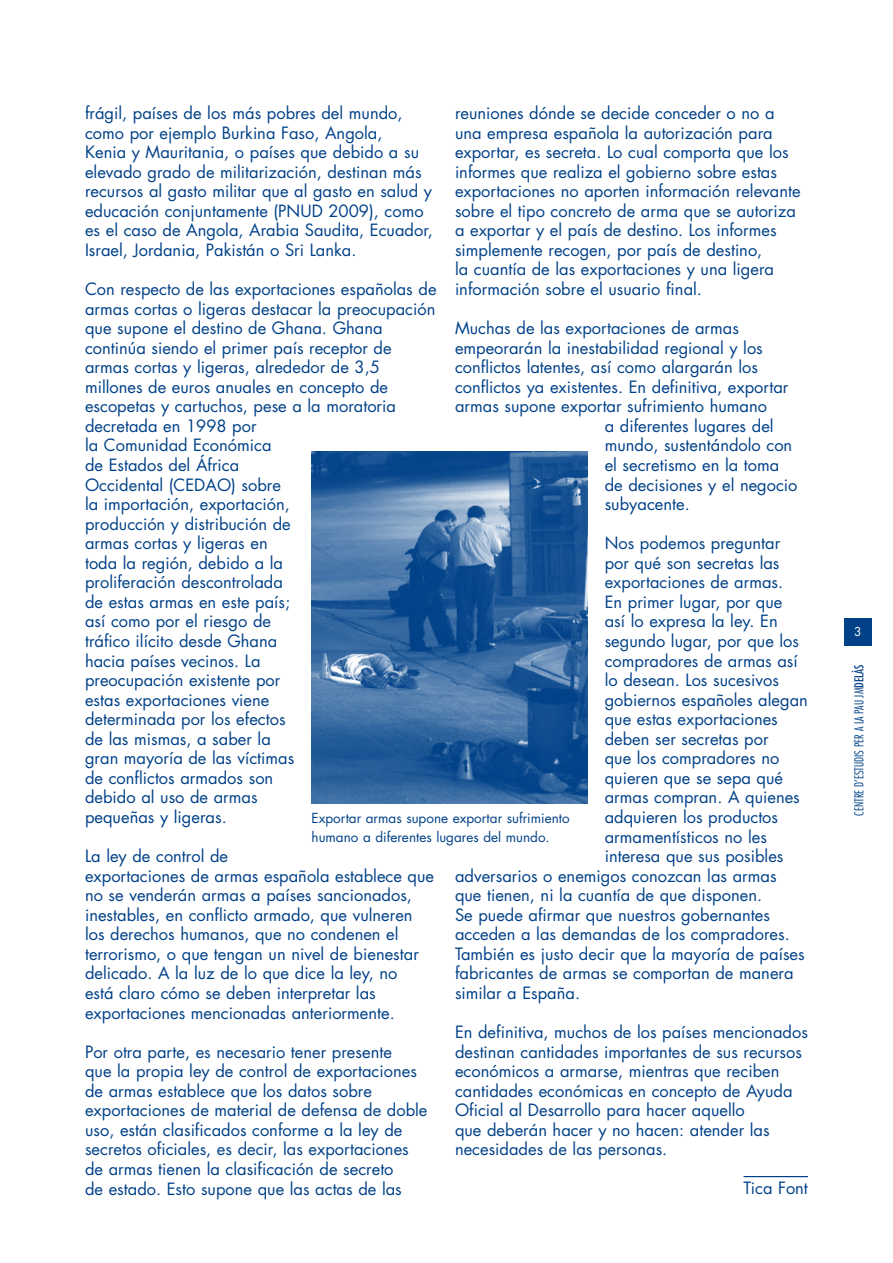
<style>
.page{position:relative;width:893px;height:1263px;background:#fff}
.page>*{position:absolute;margin:0;border:0;box-sizing:border-box;transform-origin:0 0}
.t1{font:16.5px/19.5px "Futura";color:#004188}
.t2{font:13.5px/19.5px "Futura";color:#004188}
.t3{font:300 condensed 12px "Futura";color:#004188}
.t4{font:12px "Futura";color:#fff}
.s1{font-weight:400}
</style>
<div class="page">
<div style="left:844px;top:618px;width:28px;height:28px;background:#004188"></div>
<hr style="left:743px;top:1176px;width:65px;height:1px;background:#004188">
<img style="left:311px;top:451px;width:277px;height:352px">
<p class="t1" style="left:85px;top:103px;width:349px">frágil, países de los más pobres del mundo, como por ejemplo Burkina Faso, Angola,<br>Kenia y Mauritania, o países que debido a su elevado grado de militarización, destinan más recursos al gasto militar que al gasto en salud y educación conjuntamente (PNUD 2009), como es el caso de Angola, Arabia Saudita, Ecuador, Israel, Jordania, Pakistán o Sri Lanka.</p>
<p class="t1" style="left:85px;top:279px;width:353px">Con respecto de las exportaciones españolas de armas cortas o ligeras destacar la preocupación que supone el destino de Ghana. Ghana continúa siendo el primer país receptor de armas cortas y ligeras, alrededor de 3,5 millones de euros anuales en concepto de escopetas y cartuchos, pese a la moratoria decretada en 1998 por<br>la Comunidad Económica<br>de Estados del África<br>Occidental (CEDAO) sobre<br>la importación, exportación,<br>producción y distribución de<br>armas cortas y ligeras en<br>toda la región, debido a la<br>proliferación descontrolada<br>de estas armas en este país;<br>así como por el riesgo de<br>tráfico ilícito desde Ghana<br>hacia países vecinos. La<br>preocupación existente por<br>estas exportaciones viene<br>determinada por los efectos<br>de las mismas, a saber la<br>gran mayoría de las víctimas<br>de conflictos armados son<br>debido al uso de armas<br>pequeñas y ligeras.</p>
<p class="t1" style="left:85px;top:846px;width:351px">La ley de control de<br>exportaciones de armas española establece que no se venderán armas a países sancionados, inestables, en conflicto armado, que vulneren los derechos humanos, que no condenen el terrorismo, o que tengan un nivel de bienestar delicado. A la luz de lo que dice la ley, no<br>está claro cómo se deben interpretar las exportaciones mencionadas anteriormente.</p>
<p class="t1" style="left:85px;top:1042px;width:344px">Por otra parte, es necesario tener presente<br>que la propia ley de control de exportaciones de armas establece que los datos sobre exportaciones de material de defensa de doble uso, están clasificados conforme a la ley de secretos oficiales, es decir, las exportaciones de armas tienen la clasificación de secreto<br>de estado. Esto supone que las actas de las</p>
<p class="t1" style="left:455px;top:103px;width:347px">reuniones dónde se decide conceder o no a una empresa española la autorización para exportar, es secreta. Lo cual comporta que los informes que realiza el gobierno sobre estas exportaciones no aporten información relevante sobre el tipo concreto de arma que se autoriza a exportar y el país de destino. Los informes simplemente recogen, por país de destino,<br>la cuantía de las exportaciones y una ligera información sobre el usuario final.</p>
<p class="t1" style="left:455px;top:318px;width:286px">Muchas de las exportaciones de armas</p>
<p class="t1" style="left:455px;top:338px;width:309px">empeorarán la inestabilidad regional y los</p>
<p class="t1" style="left:455px;top:358px;width:305px">conflictos latentes, así como alargarán los</p>
<p class="t1" style="left:455px;top:377px;width:335px">conflictos ya existentes. En definitiva, exportar</p>
<p class="t1" style="left:455px;top:397px;width:314px">armas supone exportar sufrimiento humano</p>
<p class="t1" style="left:605px;top:416px;width:170px">a diferentes lugares del</p>
<p class="t1" style="left:605px;top:436px;width:189px">mundo, sustentándolo con</p>
<p class="t1" style="left:605px;top:455px;width:176px">el secretismo en la toma</p>
<p class="t1" style="left:605px;top:475px;width:194px">de decisiones y el negocio</p>
<p class="t1" style="left:605px;top:494px;width:87px">subyacente.</p>
<p class="t1" style="left:605px;top:534px;width:177px">Nos podemos preguntar</p>
<p class="t1" style="left:605px;top:553px;width:176px">por qué son secretas las</p>
<p class="t1" style="left:605px;top:573px;width:180px">exportaciones de armas.</p>
<p class="t1" style="left:605px;top:592px;width:179px">En primer lugar, por que</p>
<p class="t1" style="left:605px;top:612px;width:174px">así lo expresa la ley. En</p>
<p class="t1" style="left:605px;top:631px;width:196px">segundo lugar, por que los</p>
<p class="t1" style="left:605px;top:651px;width:195px">compradores de armas así</p>
<p class="t1" style="left:605px;top:670px;width:176px">lo desean. Los sucesivos</p>
<p class="t1" style="left:605px;top:690px;width:205px">gobiernos españoles alegan</p>
<p class="t1" style="left:605px;top:709px;width:175px">que estas exportaciones</p>
<p class="t1" style="left:605px;top:729px;width:165px">deben ser secretas por</p>
<p class="t1" style="left:605px;top:749px;width:176px">que los compradores no</p>
<p class="t1" style="left:605px;top:768px;width:180px">quieren que se sepa qué</p>
<p class="t1" style="left:605px;top:788px;width:197px">armas compran. A quienes</p>
<p class="t1" style="left:605px;top:807px;width:175px">adquieren los productos</p>
<p class="t1" style="left:605px;top:827px;width:164px">armamentísticos no les</p>
<p class="t1" style="left:605px;top:846px;width:180px">interesa que sus posibles</p>
<p class="t1" style="left:455px;top:866px;width:323px">adversarios o enemigos conozcan las armas</p>
<p class="t1" style="left:455px;top:885px;width:309px">que tienen, ni la cuantía de que disponen.</p>
<p class="t1" style="left:455px;top:905px;width:316px">Se puede afirmar que nuestros gobernantes</p>
<p class="t1" style="left:455px;top:925px;width:336px">acceden a las demandas de los compradores.</p>
<p class="t1" style="left:455px;top:944px;width:351px">También es justo decir que la mayoría de países</p>
<p class="t1" style="left:455px;top:964px;width:340px">fabricantes de armas se comportan de manera</p>
<p class="t1" style="left:455px;top:983px;width:127px">similar a España.</p>
<p class="t1" style="left:455px;top:1022px;width:354px">En definitiva, muchos de los países mencionados destinan cantidades importantes de sus recursos económicos a armarse, mientras que reciben cantidades económicas en concepto de Ayuda Oficial al Desarrollo para hacer aquello<br>que deberán hacer y no hacen: atender las necesidades de las personas.</p>
<p class="t1" style="left:743px;top:1179px;width:66px">Tica Font</p>
<p class="t2" style="left:312px;top:808px;width:260px">Exportar armas supone exportar sufrimiento humano a diferentes lugares del mundo.</p>
<p class="t4" style="left:854px;top:624px;width:9px">3</p>
<p class="t3" style="left:851px;top:816px;width:153px;rotate:-90deg">CENTRE D’ESTUDIS PER A LA PAU JM<span class="s1">DELÀS</span></p>
</div>
